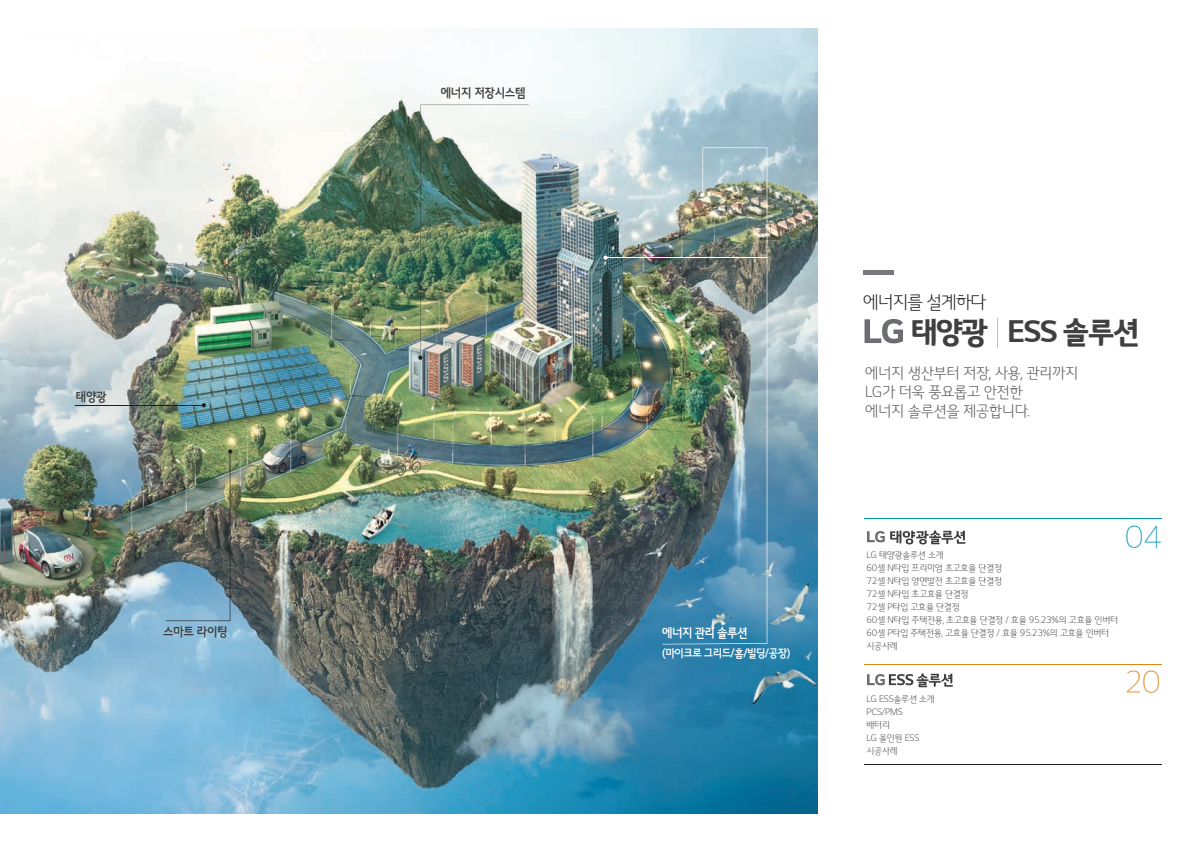
<style>
.page{position:relative;width:1191px;height:842px;background:#fff}
.page>*{position:absolute;margin:0;border:0;box-sizing:border-box;transform-origin:0 0}
.t1{font:100 33px "Apple SD Gothic Neo";color:#df8619}
.t2{font:100 33px "Apple SD Gothic Neo";color:#029ab3}
.t3{font:29.7px "LG Sm Ha B";letter-spacing:-.06em;color:#404041}
.t4{font:17.7px "LG Sm Ha L";letter-spacing:-.05em;color:#231f20}
.t5{font:15px/19px "LG Sm Ha L";letter-spacing:-.025em;color:#57585a}
.t6{font:12.6px "LG Sm Ha SB";letter-spacing:-.025em;color:#3e3e3f;scale:.93 1}
.t7{font:12.6px "LG Sm Ha SB";letter-spacing:-.05em;color:#fff;scale:.93 1}
.t8{font:11.3px "LG Sm Ha SB";letter-spacing:-.05em;color:#fff;scale:.93 1}
.t9{font:9px/13px "LG Sm Ha L";letter-spacing:-.02em;color:#4b4c4d}
</style>
<div class="page">
<hr style="left:864px;top:664px;width:297px;height:1px;background:#df8619">
<hr style="left:864px;top:764px;width:297px;height:1px;background:#231f20">
<hr style="left:864px;top:519px;width:297px;height:1px;background:#029ab3">
<svg style="left:890px;top:530px;width:75px;height:14px"></svg>
<svg style="left:867px;top:531px;width:17px;height:11px"></svg>
<svg style="left:867px;top:673px;width:85px;height:14px"></svg>
<hr style="left:862px;top:271px;width:31px;height:4px;background:#76787b">
<svg style="left:864px;top:319px;width:39px;height:24px"></svg>
<hr style="left:996px;top:318px;width:1px;height:30px;background:#bcbdc0">
<img style="left:0;top:28px;width:817px;height:786px">
<hr style="left:76px;top:405px;width:128px;height:1px;background:#231f20">
<hr style="left:607px;top:257px;width:160px;height:1px;background:#fff">
<img style="left:418px;top:105px;width:111px;height:255px">
<svg style="left:603px;top:255px;width:5px;height:5px"></svg>
<img style="left:166px;top:449px;width:66px;height:172px">
<svg style="left:202px;top:403px;width:4px;height:4px"></svg>
<img style="left:662px;top:147px;width:105px;height:497px">
<h3 class="t6" style="left:76px;top:391px;width:35px">태양광</h3>
<h3 class="t6" style="left:163px;top:625px;width:71px">스마트 라이팅</h3>
<h3 class="t6" style="left:441px;top:87px;width:93px">에너지 저장시스템</h3>
<h3 class="t7" style="left:662px;top:626px;width:93px">에너지 관리 솔루션</h3>
<p class="t8" style="left:662px;top:647px;width:139px">(마이크로 그리드/홈/빌딩/공장)</p>
<h3 class="t4" style="left:863px;top:293px;width:124px">에너지를 설계하다</h3>
<h2 class="t3" style="left:911px;top:316px;width:230px">태양광 ESS 솔루션</h2>
<h3 class="t5" style="left:865px;top:363px;width:214px">에너지 생산부터 저장, 사용, 관리까지<br>LG가 더욱 풍요롭고 안전한<br>에너지 솔루션을 제공합니다.</h3>
<p class="t9" style="left:866px;top:549px;width:253px">LG 태양광솔루션 소개<br>60셀 N타입 프리미엄 초고효율 단결정<br>72셀 N타입 양면발전 초고효율 단결정<br>72셀 N타입 초고효율 단결정<br>72셀 P타입 고효율 단결정<br>60셀 N타입 주택전용, 초고효율 단결정 / 효율 95.23%의 고효율 인버터<br>60셀 P타입 주택전용, 고효율 단결정 / 효율 95.23%의 고효율 인버터 시공사례</p>
<p class="t9" style="left:866px;top:692px;width:70px">LG ESS솔루션 소개<br>PCS/PMS<br>배터리<br>LG 올인원 ESS 시공사례</p>
<h1 class="t2" style="left:1124px;top:523px;width:40px">04</h1>
<h1 class="t1" style="left:1124px;top:668px;width:39px">20</h1>
</div>
